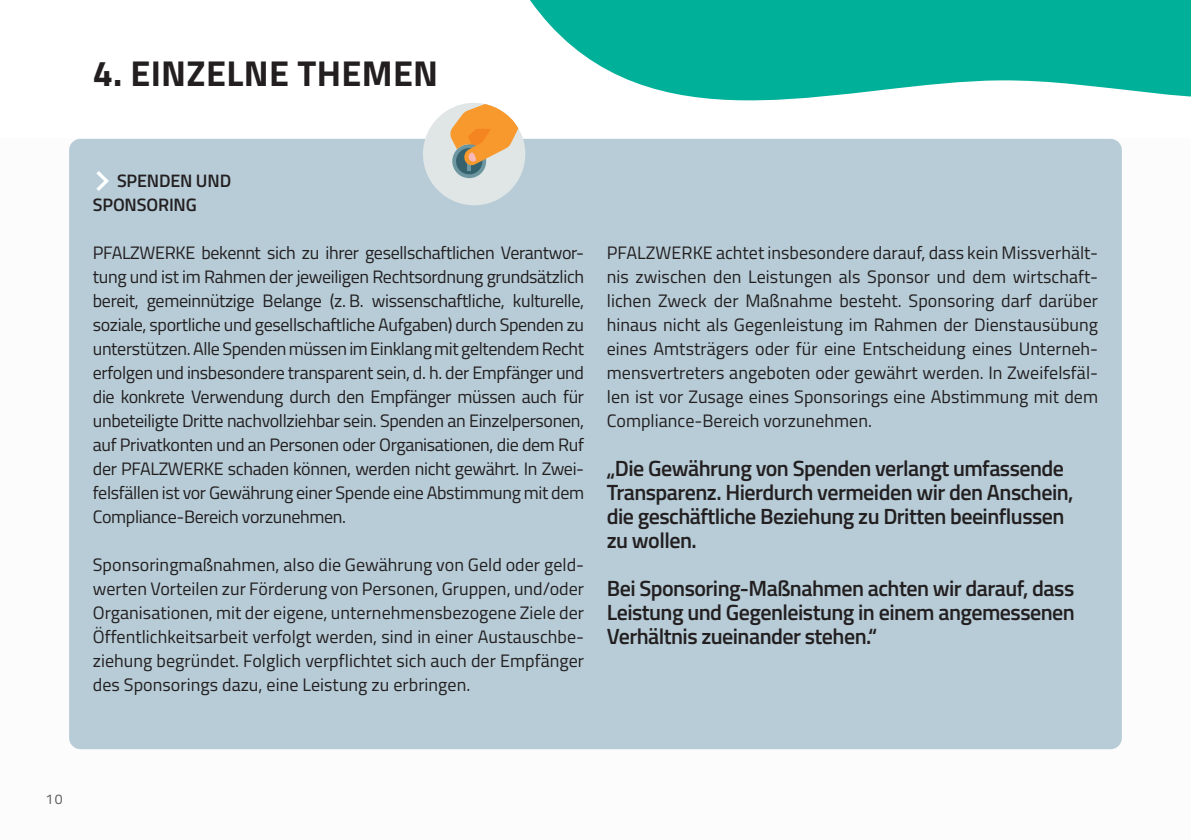
<style>
.page{position:relative;width:1191px;height:840px;background:#fff}
.page>*{position:absolute;margin:0;border:0;box-sizing:border-box;transform-origin:0 0}
.t1{font:700 36px "Titillium Web";letter-spacing:.01em;color:#231f20}
.t2{font:600 22px/24px "Titillium Web";letter-spacing:-.025em;color:#231f20}
.t3{font:18px/24px "Titillium Web";color:#231f20;text-align:justify}
.t4{font:600 18px/24px "Titillium Web";letter-spacing:-.01em;color:#231f20}
.t5{font:14px "Titillium Web";color:#57585a}
</style>
<div class="page">
<div style="left:69px;top:139px;width:1052px;height:609px;background:#b7ccd7;border-radius:11px"></div>
<div style="left:423px;top:103px;width:102px;height:102px;background:#dfe6e5;border-radius:50%"></div>
<svg style="left:450px;top:103px;width:75px;height:75px"></svg>
<svg style="left:481px;top:0;width:710px;height:151px;fill:#00b099"></svg>
<h1 class="t1" style="left:93px;top:46px;width:347px">4. EINZELNE THEMEN</h1>
<p class="t4" style="left:93px;top:168px;width:140px;text-indent:24px">SPENDEN UND<br>SPONSORING</p>
<p class="t3" style="left:93px;top:240px;width:493px">PFALZWERKE bekennt sich zu ihrer gesellschaftlichen Verantwor&shy;tung und ist im Rahmen der jeweiligen Rechtsordnung grundsätzlich bereit, gemeinnützige Belange (z. B. wissenschaftliche, kulturelle, soziale, sportliche und gesellschaftliche Aufgaben) durch Spenden zu unterstützen. Alle Spenden müssen im Einklang mit geltendem Recht erfolgen und insbesondere transparent sein, d. h. der Empfänger und die konkrete Verwendung durch den Empfänger müssen auch für unbeteiligte Dritte nachvollziehbar sein. Spenden an Einzelpersonen, auf Privatkonten und an Personen oder Organisationen, die dem Ruf der PFALZWERKE schaden können, werden nicht gewährt. In Zwei&shy;felsfällen ist vor Gewährung einer Spende eine Abstimmung mit dem Compliance-Bereich vorzunehmen.</p>
<p class="t3" style="left:93px;top:551px;width:493px">Sponsoringmaßnahmen, also die Gewährung von Geld oder geld&shy;werten Vorteilen zur Förderung von Personen, Gruppen, und/oder Organisationen, mit der eigene, unternehmensbezogene Ziele der Öffentlichkeitsarbeit verfolgt werden, sind in einer Austauschbe&shy;ziehung begründet. Folglich verpflichtet sich auch der Empfänger des Sponsorings dazu, eine Leistung zu erbringen.</p>
<p class="t3" style="left:607px;top:239px;width:493px">PFALZWERKE achtet insbesondere darauf, dass kein Missverhält&shy;nis zwischen den Leistungen als Sponsor und dem wirtschaft&shy;lichen Zweck der Maßnahme besteht. Sponsoring darf darüber hinaus nicht als Gegenleistung im Rahmen der Dienstausübung eines Amtsträgers oder für eine Entscheidung eines Unterneh&shy;mensvertreters angeboten oder gewährt werden. In Zweifelsfäl&shy;len ist vor Zusage eines Sponsorings eine Abstimmung mit dem Compliance-Bereich vorzunehmen.</p>
<p class="t2" style="left:607px;top:455px;width:468px">„Die Gewährung von Spenden verlangt umfassende Transparenz. Hierdurch vermeiden wir den Anschein, die geschäftliche Beziehung zu Dritten beeinflussen zu wollen.</p>
<p class="t2" style="left:607px;top:575px;width:469px;text-align:justify">Bei Sponsoring-Maßnahmen achten wir darauf, dass Leistung und Gegenleistung in einem angemessenen Verhältnis zueinander stehen.“</p>
<p class="t5" style="left:45px;top:788px;width:19px">10</p>
</div>
